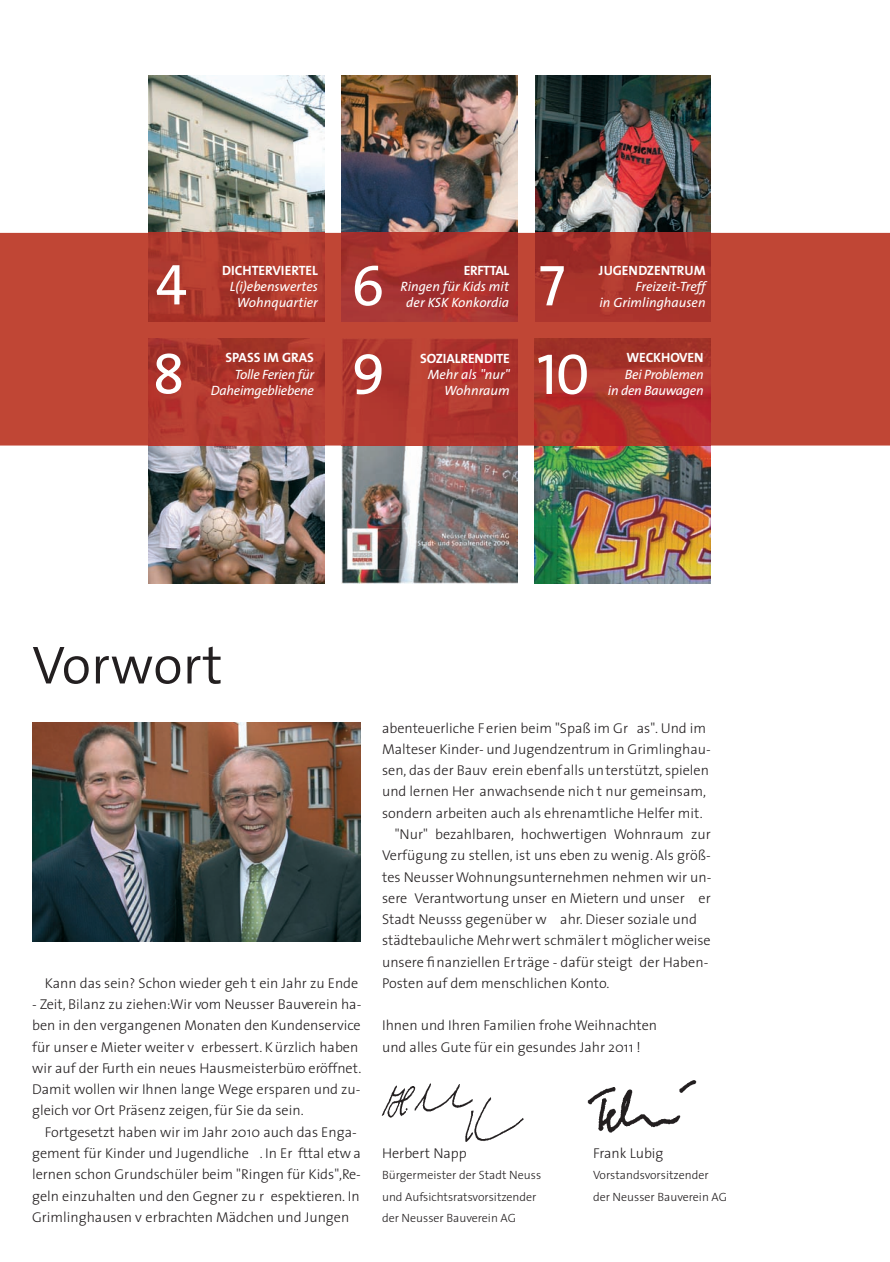
<style>
.page{position:relative;width:890px;height:1262px;background:#fff}
.page>*{position:absolute;margin:0;border:0;box-sizing:border-box;transform-origin:0 0}
.t1{font:58.05px "The Sans Caps";color:#fff}
.t2{font:300 54px "The Sans";color:#231f20}
.t3{font:300 14.25px/21.3px "The Sans";color:#231f20}
.t4{font:italic 13.5px/16.2px "The Sans";color:#fff;text-align:center}
.t5{font:700 13.5px "The Sans";letter-spacing:-.01em;color:#fff}
.t6{font:italic 13.5px/16.2px "The Sans";letter-spacing:-.02em;color:#fff;text-align:right}
.t7{font:700 13.5px "The Sans";letter-spacing:-.03em;color:#fff}
.t8{font:300 12px/21.3px "The Sans";color:#231f20}
</style>
<div class="page">
<img style="left:342px;top:76px;width:175px;height:157px">
<img style="left:535px;top:76px;width:176px;height:157px">
<img style="left:149px;top:76px;width:175px;height:157px">
<img style="left:149px;top:445px;width:175px;height:139px">
<img style="left:534px;top:445px;width:176px;height:139px">
<img style="left:342px;top:445px;width:175px;height:139px">
<svg style="left:0;top:233px;width:890px;height:212px;background:#b53c30"></svg>
<img style="left:587px;top:1080px;width:110px;height:53px">
<img style="left:381px;top:1083px;width:142px;height:59px">
<img style="left:32px;top:722px;width:329px;height:219px">
<h1 class="t1" style="left:156px;top:236px;width:33px">4</h1>
<p class="t5" style="left:222px;top:259px;width:97px">DICHTERVIERTEL</p>
<p class="t4" style="left:230px;top:278px;width:90px">L(i)ebenswertes<br>Wohnquartier</p>
<h1 class="t1" style="left:351px;top:237px;width:35px">6</h1>
<p class="t7" style="left:464px;top:259px;width:47px">ERFTTAL</p>
<p class="t4" style="left:400px;top:278px;width:110px">Ringen für Kids mit der KSK Konkordia</p>
<h1 class="t1" style="left:539px;top:237px;width:28px">7</h1>
<p class="t5" style="left:599px;top:259px;width:108px">JUGENDZENTRUM</p>
<p class="t4" style="left:599px;top:278px;width:108px;text-align:right">Freizeit-Treff<br>in Grimlinghausen</p>
<h1 class="t1" style="left:153px;top:325px;width:33px">8</h1>
<h1 class="t1" style="left:351px;top:326px;width:35px">9</h1>
<h1 class="t1" style="left:537px;top:326px;width:54px">10</h1>
<p class="t5" style="left:225px;top:346px;width:90px">SPASS IM GRAS</p>
<p class="t6" style="left:211px;top:365px;width:105px">Tolle Ferien für<br>Daheimgebliebene</p>
<p class="t5" style="left:420px;top:347px;width:91px">SOZIALRENDITE</p>
<p class="t4" style="left:428px;top:366px;width:83px;text-align:right">Mehr als "nur"<br>Wohnraum</p>
<p class="t5" style="left:626px;top:346px;width:79px">WECKHOVEN</p>
<p class="t6" style="left:608px;top:365px;width:97px">Bei Problemen<br>in den Bauwagen</p>
<h2 class="t2" style="left:32px;top:620px;width:192px">Vorwort</h2>
<p class="t3" style="left:45px;top:972px;width:315px">Kann das sein? Schon wieder geh t ein Jahr zu Ende</p>
<p class="t3" style="left:32px;top:993px;width:331px">- Zeit, Bilanz zu ziehen:Wir vom Neusser Bauverein ha&shy;ben in den vergangenen Monaten den Kundenservice für unser e Mieter weiter v erbessert. K ürzlich haben wir auf der Furth ein neues Hausmeisterbüro eröffnet.<br>Damit wollen wir Ihnen lange Wege ersparen und zu&shy;gleich vor Ort Präsenz zeigen, für Sie da sein.</p>
<p class="t3" style="left:32px;top:1120px;width:330px;text-indent:13px">Fortgesetzt haben wir im Jahr 2010 auch das Enga&shy;gement für Kinder und Jugendliche . In Er fttal etw a lernen schon Grundschüler beim "Ringen für Kids",Re&shy;geln einzuhalten und den Gegner zu r espektieren. In Grimlinghausen v erbrachten Mädchen und Jungen</p>
<p class="t3" style="left:382px;top:717px;width:326px">abenteuerliche F erien beim "Spaß im Gr as". Und im</p>
<p class="t3" style="left:382px;top:738px;width:330px">Malteser Kinder- und Jugendzentrum in Grimlinghau-</p>
<p class="t3" style="left:382px;top:759px;width:328px">sen, das der Bauv erein ebenfalls un terstützt, spielen</p>
<p class="t3" style="left:382px;top:780px;width:325px">und lernen Her anwachsende nich t nur gemeinsam,</p>
<p class="t3" style="left:382px;top:802px;width:322px">sondern arbeiten auch als ehrenamtliche Helfer mit.</p>
<p class="t3" style="left:395px;top:823px;width:317px">"Nur" bezahlbaren, hochwertigen Wohnraum zur</p>
<p class="t3" style="left:382px;top:844px;width:330px">Verfügung zu stellen, ist uns eben zu wenig. Als größ-</p>
<p class="t3" style="left:382px;top:865px;width:331px">tes Neusser Wohnungsunternehmen nehmen wir un-</p>
<p class="t3" style="left:382px;top:887px;width:330px">sere Verantwortung unser en Mietern und unser er</p>
<p class="t3" style="left:382px;top:908px;width:316px">Stadt Neusss gegenüber w ahr. Dieser soziale und</p>
<p class="t3" style="left:382px;top:929px;width:330px">städtebauliche Mehr wert schmäler t möglicher weise</p>
<p class="t3" style="left:382px;top:950px;width:328px">unsere fi nanziellen Erträge - dafür steigt der Haben-</p>
<p class="t3" style="left:382px;top:972px;width:229px">Posten auf dem menschlichen Konto.</p>
<p class="t3" style="left:382px;top:1014px;width:277px">Ihnen und Ihren Familien frohe Weihnachten und alles Gute für ein gesundes Jahr 2011 !</p>
<p class="t3" style="left:382px;top:1142px;width:86px">Herbert Napp</p>
<p class="t8" style="left:382px;top:1164px;width:161px">Bürgermeister der Stadt Neuss und Aufsichtsratsvorsitzender der Neusser Bauverein AG</p>
<p class="t3" style="left:593px;top:1142px;width:72px">Frank Lubig</p>
<p class="t8" style="left:593px;top:1164px;width:135px">Vorstandsvorsitzender der Neusser Bauverein AG</p>
</div>
